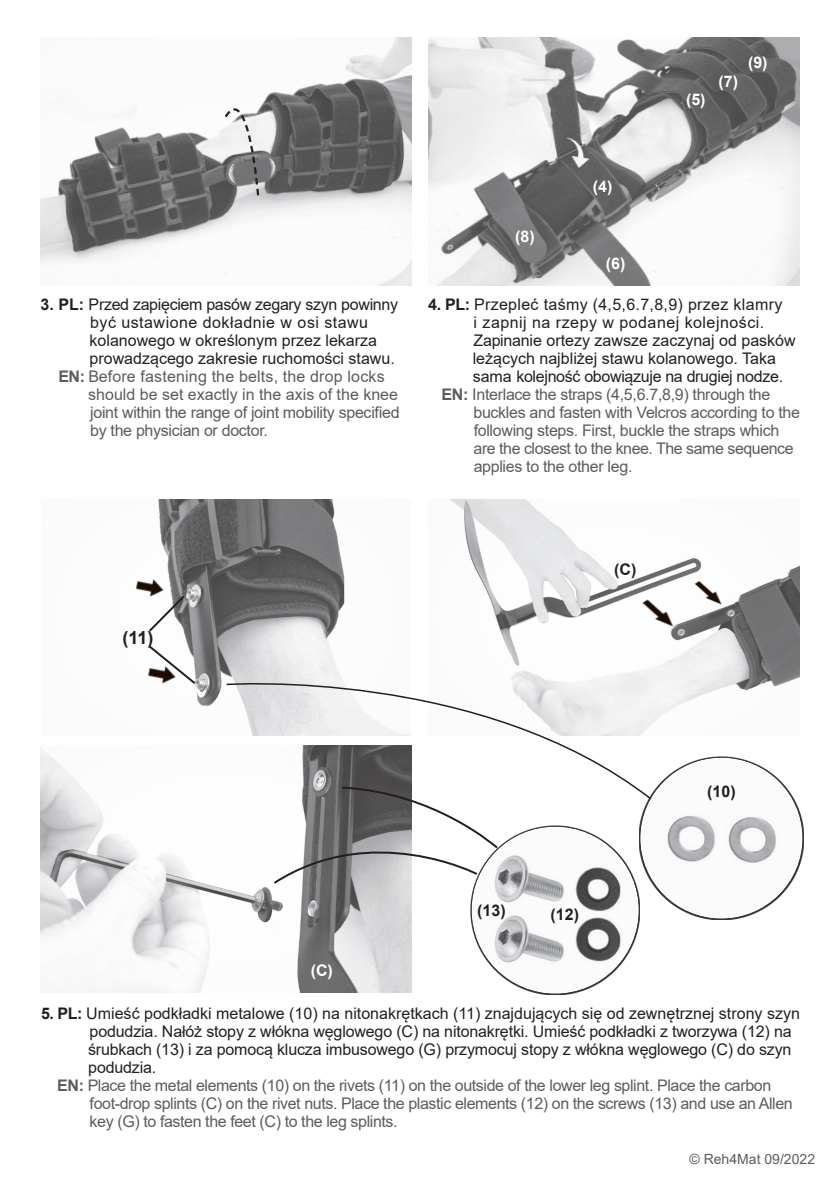
<style>
.page{position:relative;width:840px;height:1191px;background:#fff}
.page>*{position:absolute;margin:0;border:0;box-sizing:border-box;transform-origin:0 0}
.t1{font:700 18px "Arial";color:#231f20}
.t2{font:16px "Arial";letter-spacing:-.02em;color:#5c5c5f}
.t3{font:16px "Arial";color:#231f20}
.t4{font:16px "Arial";letter-spacing:-.02em;color:#231f20}
.t5{font:16px "Arial";letter-spacing:.03em;color:#231f20}
.t6{font:16px "Arial";letter-spacing:.02em;color:#231f20}
.t7{font:16px "Arial";letter-spacing:.01em;color:#5c5c5f}
.t8{font:16px "Arial";color:#5c5c5f}
.t9{font:700 16px "Arial";color:#fff}
.t10{font:700 16px "Arial";color:#231f20}
.t11{font:14px "Arial";color:#5c5c5f}
.s1{font-weight:700}
</style>
<div class="page">
<div style="left:39px;top:35px;width:372px;height:251px;background:#231f20;opacity:.03"></div>
<div style="left:427px;top:35px;width:374px;height:251px;background:#231f20;opacity:.03"></div>
<svg style="left:555px;top:129px;width:45px;height:43px;background:#7b7b7c"></svg>
<svg style="left:222px;top:80px;width:38px;height:117px"></svg>
<div style="left:427px;top:497px;width:372px;height:240px;background:#231f20;opacity:.03"></div>
<img style="left:633px;top:590px;width:51px;height:42px">
<img style="left:686px;top:573px;width:44px;height:36px">
<div style="left:41px;top:497px;width:372px;height:240px;background:#231f20;opacity:.03"></div>
<img style="left:142px;top:655px;width:37px;height:32px">
<svg style="left:225px;top:667px;width:428px;height:122px"></svg>
<img style="left:130px;top:568px;width:37px;height:32px">
<div style="left:636px;top:755px;width:168px;height:164px;background:#231f20;opacity:.03"></div>
<svg style="left:147px;top:593px;width:40px;height:40px"></svg>
<svg style="left:147px;top:644px;width:50px;height:42px"></svg>
<div style="left:39px;top:743px;width:372px;height:250px;background:#231f20;opacity:.03"></div>
<div style="left:469px;top:824px;width:170px;height:170px;background:#231f20;opacity:.03"></div>
<svg style="left:271px;top:785px;width:228px;height:100px"></svg>
<p class="t4" style="left:41px;top:293px;width:359px"><span class="s1">3. PL:</span> Przed zapięciem pasów zegary szyn powinny</p>
<p class="t5" style="left:90px;top:311px;width:279px">być ustawione dokładnie w osi stawu</p>
<p class="t3" style="left:89px;top:329px;width:289px">kolanowego w określonym przez lekarza</p>
<p class="t3" style="left:89px;top:347px;width:306px">prowadzącego zakresie ruchomości stawu.</p>
<p class="t7" style="left:58px;top:365px;width:327px"><span class="s1">EN:</span> Before fastening the belts, the drop locks</p>
<p class="t8" style="left:88px;top:383px;width:311px">should be set exactly in the axis of the knee</p>
<p class="t2" style="left:90px;top:401px;width:311px">joint within the range of joint mobility specified</p>
<p class="t2" style="left:90px;top:419px;width:179px">by the physician or doctor.</p>
<p class="t9" style="left:515px;top:226px;width:21px">(8)</p>
<p class="t9" style="left:592px;top:175px;width:21px">(4)</p>
<p class="t9" style="left:605px;top:252px;width:21px">(6)</p>
<p class="t9" style="left:685px;top:88px;width:21px">(5)</p>
<p class="t9" style="left:718px;top:70px;width:21px">(7)</p>
<p class="t9" style="left:747px;top:51px;width:21px">(9)</p>
<p class="t6" style="left:428px;top:293px;width:355px"><span class="s1">4. PL:</span> Przepleć taśmy (4,5,6.7,8,9) przez klamry</p>
<p class="t5" style="left:473px;top:311px;width:292px">i zapnij na rzepy w podanej kolejności.</p>
<p class="t3" style="left:473px;top:329px;width:323px">Zapinanie ortezy zawsze zaczynaj od pasków</p>
<p class="t3" style="left:472px;top:347px;width:304px">leżących najbliżej stawu kolanowego. Taka</p>
<p class="t4" style="left:472px;top:365px;width:312px">sama kolejność obowiązuje na drugiej nodze.</p>
<p class="t2" style="left:441px;top:383px;width:330px"><span class="s1">EN:</span> Interlace the straps (4,5,6.7,8,9) through the</p>
<p class="t2" style="left:473px;top:401px;width:328px">buckles and fasten with Velcros according to the</p>
<p class="t2" style="left:473px;top:419px;width:307px">following steps. First, buckle the straps which</p>
<p class="t2" style="left:473px;top:437px;width:321px">are the closest to the knee. The same sequence</p>
<p class="t2" style="left:473px;top:455px;width:160px">applies to the other leg.</p>
<p class="t1" style="left:122px;top:625px;width:33px">(11)</p>
<p class="t10" style="left:613px;top:558px;width:24px">(C)</p>
<p class="t9" style="left:310px;top:959px;width:24px">(C)</p>
<p class="t10" style="left:477px;top:899px;width:30px">(13)</p>
<p class="t10" style="left:550px;top:902px;width:30px">(12)</p>
<p class="t10" style="left:707px;top:780px;width:30px">(10)</p>
<p class="t3" style="left:41px;top:1002px;width:760px"><span class="s1">5. PL:</span> Umieść podkładki metalowe (10) na nitonakrętkach (11) znajdujących się od zewnętrznej strony szyn</p>
<p class="t3" style="left:90px;top:1020px;width:703px">podudzia. Nałóż stopy z włókna węglowego (C) na nitonakrętki. Umieść podkładki z tworzywa (12) na</p>
<p class="t3" style="left:88px;top:1038px;width:704px">śrubkach (13) i za pomocą klucza imbusowego (G) przymocuj stopy z włókna węglowego (C) do szyn</p>
<p class="t3" style="left:88px;top:1056px;width:70px">podudzia.</p>
<p class="t2" style="left:57px;top:1074px;width:715px"><span class="s1">EN:</span> Place the metal elements (10) on the rivets (11) on the outside of the lower leg splint. Place the carbon</p>
<p class="t2" style="left:90px;top:1092px;width:704px">foot-drop splints (C) on the rivet nuts. Place the plastic elements (12) on the screws (13) and use an Allen</p>
<p class="t2" style="left:90px;top:1110px;width:309px">key (G) to fasten the feet (C) to the leg splints.</p>
<p class="t11" style="left:689px;top:1149px;width:127px">© Reh4Mat 09/2022</p>
</div>
